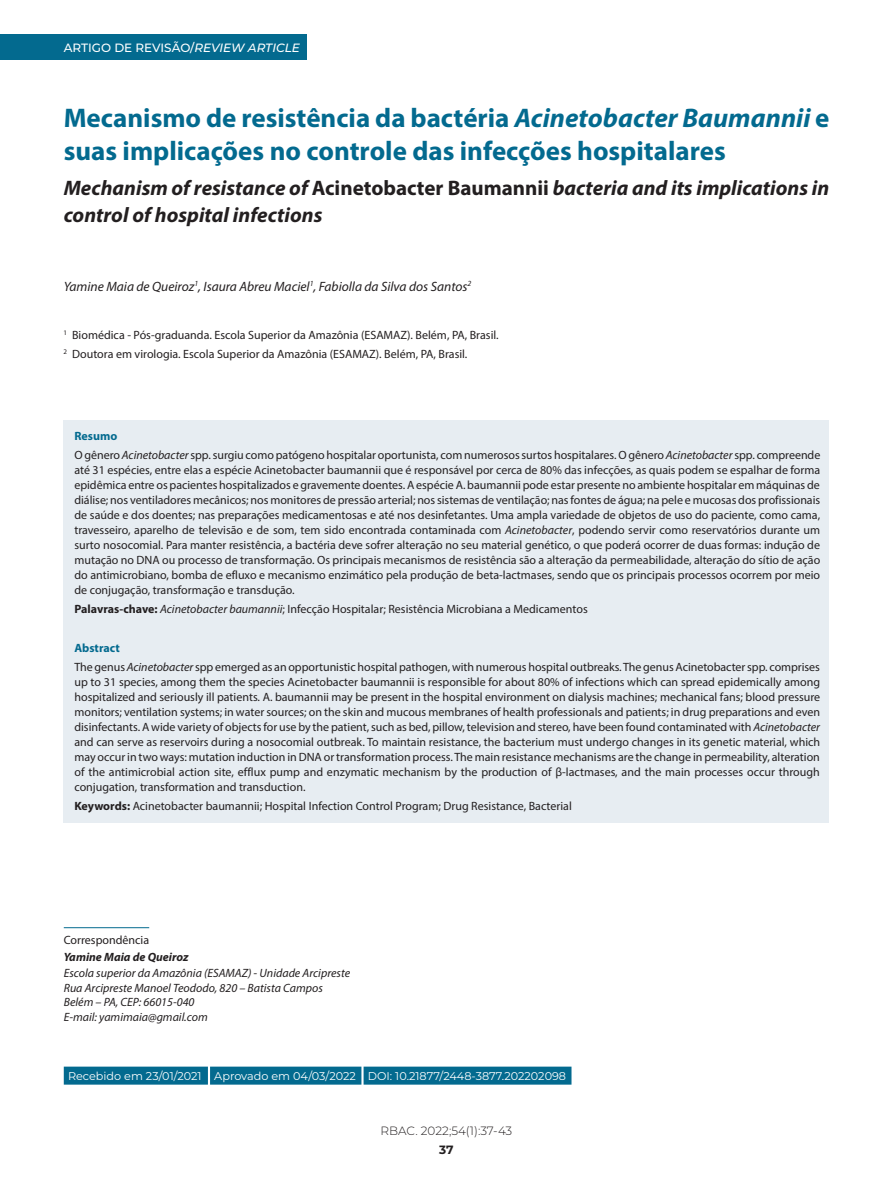
<style>
.page{position:relative;width:893px;height:1191px;background:#fff}
.page>*{position:absolute;margin:0;border:0;box-sizing:border-box;transform-origin:0 0}
.t1{font:700 27px/33px "Myriad Pro";color:#036a8f}
.t2{font:italic 700 21px/27px "Myriad Pro";color:#231f20}
.t3{font:italic 13.5px "Myriad Pro";color:#231f20}
.t4{font:12px/15px "Myriad Pro";color:#231f20}
.t5{font:italic 12px/14.4px "Myriad Pro";color:#231f20}
.t6{font:500 12px "Montserrat";color:#fff}
.t7{font:300 12px "Montserrat";color:#231f20}
.t8{font:italic 700 12px "Myriad Pro";color:#231f20}
.t9{font:700 12px "Montserrat";color:#231f20}
.t10{font:11.25px "Montserrat";color:#fff}
.s1{font-style:italic}
.s2{font-style:normal}
.s3{font-weight:700;color:#036a8f}
.s4{font-weight:700}
</style>
<div class="page">
<div style="left:64px;top:420px;width:765px;height:403px;background:#e7edf2"></div>
<div style="left:0;top:34px;width:306px;height:25px;background:#036a8f"></div>
<div style="left:64px;top:1066px;width:144px;height:18px;background:#036a8f"></div>
<div style="left:210px;top:1066px;width:151px;height:18px;background:#036a8f"></div>
<div style="left:364px;top:1066px;width:207px;height:18px;background:#036a8f"></div>
<hr style="left:64px;top:927px;width:85px;height:1px;background:#036a8f">
<p class="t6" style="left:64px;top:39px;width:238px">ARTIGO DE REVISÃO/<span class="s1">REVIEW ARTICLE</span></p>
<h1 class="t1" style="left:64px;top:100px;width:767px">Mecanismo de resistência da bactéria <span class="s1">Acinetobacter Baumannii</span> e suas implicações no controle das infecções hospitalares</h1>
<h2 class="t2" style="left:64px;top:174px;width:767px">Mechanism of resistance of <span class="s2">Acinetobacter Baumannii</span> bacteria and its implications in control of hospital infections</h2>
<p class="t3" style="left:64px;top:278px;width:409px">Yamine Maia de Queiroz<sup>1</sup>, Isaura Abreu Maciel<sup>1</sup>, Fabiolla da Silva dos Santos<sup>2</sup></p>
<p class="t4" style="left:64px;top:325px;width:437px;line-height:19.2px"><sup>1</sup> Biomédica - Pós-graduanda. Escola Superior da Amazônia (ESAMAZ). Belém, PA, Brasil.<br><sup>2</sup> Doutora em virologia. Escola Superior da Amazônia (ESAMAZ). Belém, PA, Brasil.</p>
<p class="t4" style="left:74px;top:426px;width:747px;line-height:19.2px"><span class="s3">Resumo<br></span>O gênero <span class="s1">Acinetobacter</span> spp. surgiu como patógeno hospitalar oportunista, com numerosos surtos hospitalares. O gênero <span class="s1">Acinetobacter</span> spp. compreende</p>
<p class="t4" style="left:74px;top:462px;width:747px;text-align:justify">até 31 espécies, entre elas a espécie Acinetobacter baumannii que é responsável por cerca de 80% das infecções, as quais podem se espalhar de forma epidêmica entre os pacientes hospitalizados e gravemente doentes. A espécie A. baumannii pode estar presente no ambiente hospitalar em máquinas de diálise; nos ventiladores mecânicos; nos monitores de pressão arterial; nos sistemas de ventilação; nas fontes de água; na pele e mucosas dos profissionais de saúde e dos doentes; nas preparações medicamentosas e até nos desinfetantes. Uma ampla variedade de objetos de uso do paciente, como cama, travesseiro, aparelho de televisão e de som, tem sido encontrada contaminada com <span class="s1">Acinetobacter</span>, podendo servir como reservatórios durante um surto nosocomial. Para manter resistência, a bactéria deve sofrer alteração no seu material genético, o que poderá ocorrer de duas formas: indução de mutação no DNA ou processo de transformação. Os principais mecanismos de resistência são a alteração da permeabilidade, alteração do sítio de ação do antimicrobiano, bomba de efluxo e mecanismo enzimático pela produção de beta-lactmases, sendo que os principais processos ocorrem por meio de conjugação, transformação e transdução.</p>
<p class="t4" style="left:74px;top:601px;width:515px"><span class="s4">Palavras-chave:</span> <span class="s1">Acinetobacter baumannii</span>; Infecção Hospitalar; Resistência Microbiana a Medicamentos</p>
<p class="t4" style="left:74px;top:638px;width:747px;line-height:19.2px"><span class="s3">Abstract<br></span>The genus <span class="s1">Acinetobacter</span> spp emerged as an opportunistic hospital pathogen, with numerous hospital outbreaks. The genus Acinetobacter spp. comprises</p>
<p class="t4" style="left:74px;top:674px;width:747px;text-align:justify">up to 31 species, among them the species Acinetobacter baumannii is responsible for about 80% of infections which can spread epidemically among hospitalized and seriously ill patients. A. baumannii may be present in the hospital environment on dialysis machines; mechanical fans; blood pressure monitors; ventilation systems; in water sources; on the skin and mucous membranes of health professionals and patients; in drug preparations and even disinfectants. A wide variety of objects for use by the patient, such as bed, pillow, television and stereo, have been found contaminated with <span class="s1">Acinetobacter </span>and can serve as reservoirs during a nosocomial outbreak. To maintain resistance, the bacterium must undergo changes in its genetic material, which may occur in two ways: mutation induction in DNA or transformation process. The main resistance mechanisms are the change in permeability, alteration of the antimicrobial action site, efflux pump and enzymatic mechanism by the production of β-lactmases, and the main processes occur through conjugation, transformation and transduction.</p>
<p class="t4" style="left:74px;top:798px;width:499px"><span class="s4">Keywords:</span> Acinetobacter baumannii; Hospital Infection Control Program; Drug Resistance, Bacterial</p>
<p class="t4" style="left:64px;top:932px;width:87px">Correspondência</p>
<p class="t8" style="left:64px;top:949px;width:126px">Yamine Maia de Queiroz</p>
<p class="t5" style="left:64px;top:966px;width:288px">Escola superior da Amazônia (ESAMAZ) - Unidade Arcipreste Rua Arcipreste Manoel Teododo, 820 – Batista Campos Belém – PA, CEP: 66015-040<br>E-mail: yamimaia@gmail.com</p>
<p class="t10" style="left:68px;top:1068px;width:500px">Recebido em 23/01/2021 Aprovado em 04/03/2022 DOI: 10.21877/2448-3877.202202098</p>
<p class="t7" style="left:381px;top:1122px;width:133px">RBAC. 2022;54(1):37-43</p>
<p class="t9" style="left:439px;top:1140px;width:16px">37</p>
</div>
